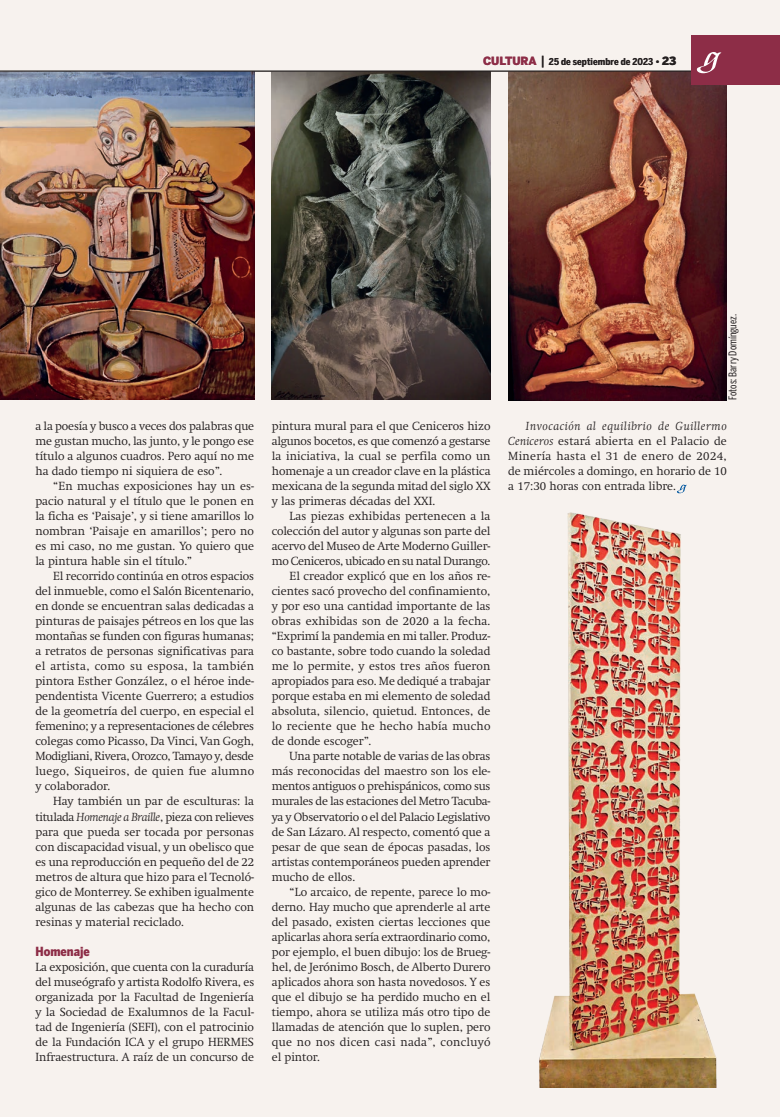
<style>
.page{position:relative;width:780px;height:1117px;background:#fff}
.page>*{position:absolute;margin:0;border:0;box-sizing:border-box;transform-origin:0 0}
.t1{font:900 12.5px "Benton Sans Cond";color:#8d2d47}
.t2{font:300 11.62px/15px "Swift";color:#231f20;text-align:justify}
.t3{font:300 11.62px "Swift";letter-spacing:-.02em;color:#231f20}
.t4{font:300 11.62px "Swift";letter-spacing:-.025em;color:#231f20}
.t5{font:300 11.62px "Swift";letter-spacing:.025em;color:#231f20}
.t6{font:300 11.62px "Swift";letter-spacing:.02em;color:#231f20}
.t7{font:900 11.25px "Benton Sans";letter-spacing:-.01em;color:#8d2d47}
.t8{font:10.62px "Benton Sans Comp";color:#231f20}
.t9{font:700 9.38px "Benton Sans Cond";letter-spacing:.01em;color:#231f20}
.s1{font-family:"Benton Sans Cond";font-weight:500;font-size:12.5px;color:#231f20}
.s2{font-family:"Benton Sans";font-weight:900}
.s3{font-family:"Benton Sans";font-weight:900;font-size:11.25px}
.s4{font-style:italic}
</style>
<div class="page">
<div style="left:0;top:0;width:779px;height:1116px;background:#f7f2ee"></div>
<img style="left:0;top:72px;width:254px;height:327px">
<img style="left:272px;top:72px;width:218px;height:327px">
<img style="left:508px;top:72px;width:218px;height:328px">
<hr style="left:0;top:71px;width:726px;height:1px;background:#231f20">
<div style="left:691px;top:35px;width:88px;height:50px;background:#8d2d47"></div>
<svg style="left:696px;top:52px;width:26px;height:21px"></svg>
<img style="left:539px;top:484px;width:178px;height:603px">
<p class="t7" style="left:483px;top:54px;width:63px">CULTURA <span class="s1">|</span></p>
<p class="t9" style="left:549px;top:56px;width:129px">25 de septiembre de 2023 <span class="s2">•</span> <span class="s3">23</span></p>
<p class="t2" style="left:35px;top:418px;width:220px">a la poesía y busco a veces dos palabras que me gustan mucho, las junto, y le pongo ese título a algunos cuadros. Pero aquí no me ha dado tiempo ni siquiera de eso”.</p>
<p class="t2" style="left:35px;top:478px;width:220px;text-indent:18px">“En muchas exposiciones hay un es&shy;pacio natural y el título que le ponen en la ficha es ‘Paisaje’, y si tiene amarillos lo nombran ‘Paisaje en amarillos’; pero no es mi caso, no me gustan. Yo quiero que la pintura hable sin el título.”</p>
<p class="t2" style="left:35px;top:568px;width:220px;text-indent:18px">El recorrido continúa en otros espacios del inmueble, como el Salón Bicentenario, en donde se encuentran salas dedicadas a pinturas de paisajes pétreos en los que las montañas se funden con figuras humanas; a retratos de personas significativas para el artista, como su esposa, la también pintora Esther González, o el héroe inde&shy;pendentista Vicente Guerrero; a estudios de la geometría del cuerpo, en especial el femenino; y a representaciones de célebres colegas como Picasso, Da Vinci, Van Gogh, Modigliani, Rivera, Orozco, Tamayo y, desde luego, Siqueiros, de quien fue alumno y colaborador.</p>
<p class="t2" style="left:35px;top:793px;width:220px;text-indent:18px">Hay también un par de esculturas: la titulada <span class="s4">Homenaje a Braille</span>, pieza con relieves para que pueda ser tocada por personas con discapacidad visual, y un obelisco que es una reproducción en pequeño del de 22 metros de altura que hizo para el Tecnoló&shy;gico de Monterrey. Se exhiben igualmente algunas de las cabezas que ha hecho con resinas y material reciclado.</p>
<p class="t1" style="left:35px;top:943px;width:56px">Homenaje</p>
<p class="t2" style="left:35px;top:958px;width:220px">La exposición, que cuenta con la curaduría del museógrafo y artista Rodolfo Rivera, es organizada por la Facultad de Ingeniería y la Sociedad de Exalumnos de la Facul&shy;tad de Ingeniería (SEFI), con el patrocinio de la Fundación ICA y el grupo HERMES Infraestructura. A raíz de un concurso de</p>
<p class="t2" style="left:272px;top:418px;width:220px">pintura mural para el que Ceniceros hizo algunos bocetos, es que comenzó a gestarse la iniciativa, la cual se perfila como un homenaje a un creador clave en la plástica mexicana de la segunda mitad del siglo XX y las primeras décadas del XXI.</p>
<p class="t2" style="left:289px;top:508px;width:202px">Las piezas exhibidas pertenecen a la</p>
<p class="t2" style="left:272px;top:523px;width:220px">colección del autor y algunas son parte del</p>
<p class="t2" style="left:272px;top:538px;width:220px">acervo del Museo de Arte Moderno Guiller-</p>
<p class="t4" style="left:272px;top:554px;width:220px">mo Ceniceros, ubicado en su natal Durango.</p>
<p class="t2" style="left:289px;top:568px;width:202px">El creador explicó que en los años re-</p>
<p class="t2" style="left:272px;top:583px;width:220px">cientes sacó provecho del confinamiento,</p>
<p class="t2" style="left:272px;top:598px;width:220px">y por eso una cantidad importante de las</p>
<p class="t2" style="left:272px;top:613px;width:220px">obras exhibidas son de 2020 a la fecha.</p>
<p class="t2" style="left:272px;top:628px;width:220px">“Exprimí la pandemia en mi taller. Produz-</p>
<p class="t2" style="left:272px;top:643px;width:220px">co bastante, sobre todo cuando la soledad</p>
<p class="t2" style="left:272px;top:658px;width:220px">me lo permite, y estos tres años fueron</p>
<p class="t2" style="left:272px;top:673px;width:220px">apropiados para eso. Me dediqué a trabajar</p>
<p class="t2" style="left:272px;top:688px;width:220px">porque estaba en mi elemento de soledad</p>
<p class="t2" style="left:272px;top:703px;width:220px">absoluta, silencio, quietud. Entonces, de</p>
<p class="t6" style="left:272px;top:719px;width:220px">lo reciente que he hecho había mucho</p>
<p class="t2" style="left:272px;top:733px;width:101px">de donde escoger”.</p>
<p class="t2" style="left:289px;top:748px;width:202px">Una parte notable de varias de las obras</p>
<p class="t2" style="left:272px;top:763px;width:220px">más reconocidas del maestro son los ele-</p>
<p class="t3" style="left:272px;top:779px;width:220px">mentos antiguos o prehispánicos, como sus</p>
<p class="t3" style="left:272px;top:794px;width:220px">murales de las estaciones del Metro Tacuba-</p>
<p class="t3" style="left:272px;top:809px;width:220px">ya y Observatorio o el del Palacio Legislativo</p>
<p class="t2" style="left:272px;top:823px;width:220px">de San Lázaro. Al respecto, comentó que a</p>
<p class="t2" style="left:272px;top:838px;width:220px">pesar de que sean de épocas pasadas, los</p>
<p class="t2" style="left:272px;top:853px;width:220px">artistas contemporáneos pueden aprender</p>
<p class="t2" style="left:272px;top:868px;width:85px">mucho de ellos.</p>
<p class="t2" style="left:289px;top:883px;width:202px">“Lo arcaico, de repente, parece lo mo-</p>
<p class="t2" style="left:272px;top:898px;width:220px">derno. Hay mucho que aprenderle al arte</p>
<p class="t2" style="left:272px;top:913px;width:220px">del pasado, existen ciertas lecciones que</p>
<p class="t2" style="left:272px;top:928px;width:220px">aplicarlas ahora sería extraordinario como,</p>
<p class="t2" style="left:272px;top:943px;width:220px">por ejemplo, el buen dibujo: los de Brueg-</p>
<p class="t2" style="left:272px;top:958px;width:220px">hel, de Jerónimo Bosch, de Alberto Durero</p>
<p class="t2" style="left:272px;top:973px;width:220px">aplicados ahora son hasta novedosos. Y es</p>
<p class="t2" style="left:272px;top:988px;width:220px">que el dibujo se ha perdido mucho en el</p>
<p class="t2" style="left:272px;top:1003px;width:220px">tiempo, ahora se utiliza más otro tipo de</p>
<p class="t2" style="left:272px;top:1018px;width:220px">llamadas de atención que lo suplen, pero</p>
<p class="t5" style="left:272px;top:1034px;width:220px">que no nos dicen casi nada”, concluyó</p>
<p class="t2" style="left:272px;top:1048px;width:50px">el pintor.</p>
<p class="t8" style="left:726px;top:400px;width:88px;rotate:-90deg">Fotos: Barry Domínguez.</p>
<p class="t2" style="left:508px;top:418px;width:220px;text-indent:18px"><span class="s4">Invocación al equilibrio de Guillermo Ceniceros</span> estará abierta en el Palacio de Minería hasta el 31 de enero de 2024, de miércoles a domingo, en horario de 10 a 17:30 horas con entrada libre.</p>
</div>
